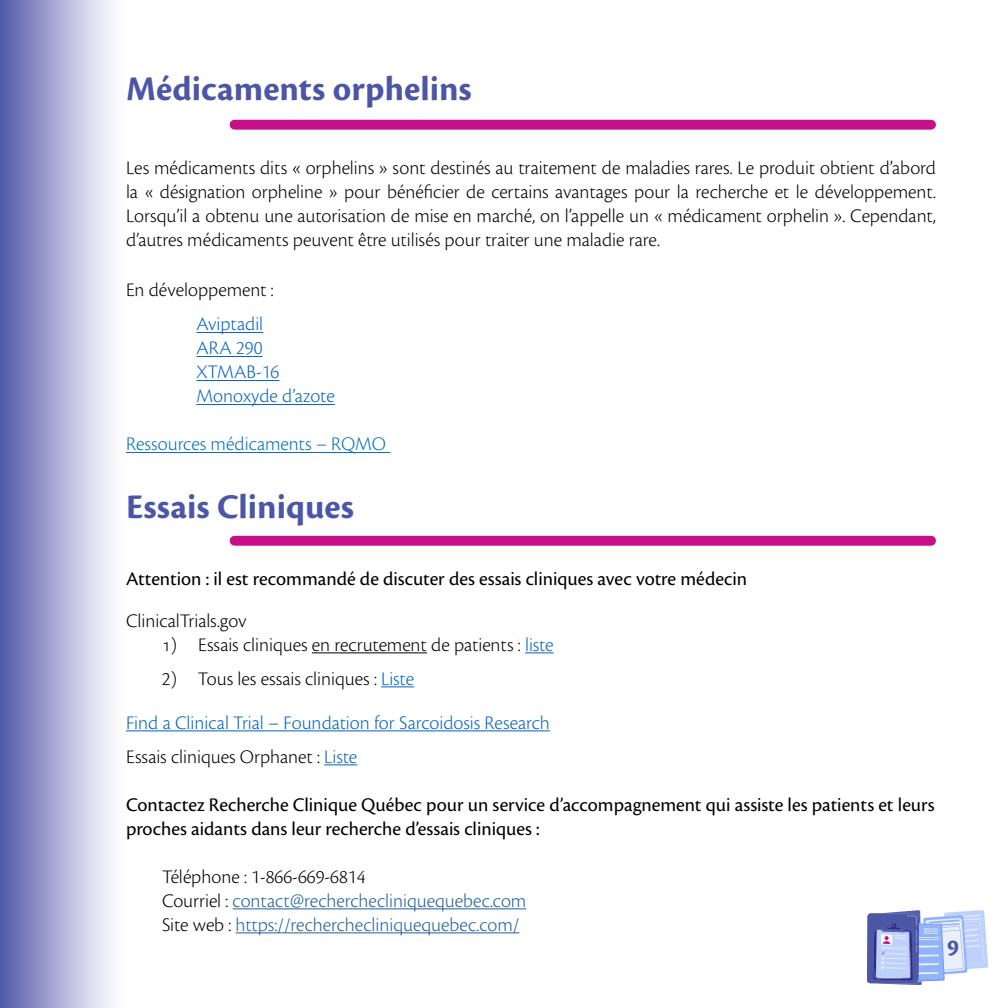
<style>
.page{position:relative;width:1008px;height:1008px;background:#fff}
.page>*{position:absolute;margin:0;border:0;box-sizing:border-box;transform-origin:0 0}
.t1{font:700 36px "Cronos Pro";letter-spacing:.005em;color:#4c56a6}
.t2{font:700 24px "Cronos Pro";color:#4c56a6}
.t3{font:300 20px/24px "Cronos Pro";color:#000;text-align:justify}
.t4{font:20px/24px "Cronos Pro";color:#000}
.t5{font:300 20px/24px "Cronos Pro";color:#0563c1}
.t6{font:300 20px/24px "Cronos Pro";color:#215e9e}
.t7{font:300 20px "Cronos Pro";color:#0070c0}
.s1{color:#0563c1}
.s2{color:#000}
</style>
<div class="page">
<div style="left:0;top:0;width:127px;height:1008px;background:linear-gradient(to right,#565baa,#fff)"></div>
<svg style="left:867px;top:910px;width:121px;height:75px;background:#aab8e5"></svg>
<hr style="left:196px;top:332px;width:67px;height:1px;background:#0563c1">
<hr style="left:196px;top:356px;width:67px;height:1px;background:#0563c1">
<hr style="left:196px;top:380px;width:83px;height:1px;background:#0563c1">
<hr style="left:196px;top:404px;width:139px;height:1px;background:#0563c1">
<hr style="left:126px;top:452px;width:264px;height:1px;background:#0070c0">
<hr style="left:312px;top:652px;width:115px;height:1px;background:#000">
<svg style="left:525px;top:652px;width:29px;height:1px"></svg>
<hr style="left:381px;top:686px;width:33px;height:1px;background:#0563c1">
<hr style="left:126px;top:730px;width:424px;height:1px;background:#0563c1">
<hr style="left:324px;top:764px;width:33px;height:1px;background:#0563c1">
<hr style="left:233px;top:908px;width:293px;height:1px;background:#215e9e">
<hr style="left:236px;top:932px;width:283px;height:1px;background:#215e9e">
<div style="left:235px;top:120px;width:696px;height:10px;background:#c70f88"></div>
<div style="left:235px;top:536px;width:696px;height:10px;background:#c70f88"></div>
<h1 class="t1" style="left:126px;top:68px;width:347px">Médicaments orphelins</h1>
<p class="t3" style="left:126px;top:156px;width:812px">Les médicaments dits « orphelins » sont destinés au traitement de maladies rares. Le produit obtient d’abord la « désignation orpheline » pour bénéficier de certains avantages pour la recherche et le développement.<br>Lorsqu’il a obtenu une autorisation de mise en marché, on l’appelle un « médicament orphelin ». Cependant, d’autres médicaments peuvent être utilisés pour traiter une maladie rare.</p>
<p class="t3" style="left:126px;top:278px;width:149px">En développement :</p>
<p class="t5" style="left:196px;top:312px;width:140px">Aviptadil<br>ARA 290<br>XTMAB-16<br>Monoxyde d’azote</p>
<p class="t7" style="left:126px;top:433px;width:262px">Ressources médicaments – RQMO</p>
<h1 class="t1" style="left:126px;top:486px;width:230px">Essais Cliniques</h1>
<p class="t4" style="left:126px;top:567px;width:623px">Attention : il est recommandé de discuter des essais cliniques avec votre médecin</p>
<p class="t3" style="left:126px;top:609px;width:122px">ClinicalTrials.gov</p>
<p class="t3" style="left:162px;top:633px;width:393px">1) Essais cliniques en recrutement de patients : <span class="s1">liste</span></p>
<p class="t3" style="left:162px;top:667px;width:254px">2) Tous les essais cliniques : <span class="s1">Liste</span></p>
<p class="t5" style="left:126px;top:706px;width:425px;line-height:34px">Find a Clinical Trial – Foundation for Sarcoidosis Research<br><span class="s2">Essais cliniques Orphanet :</span> Liste</p>
<p class="t4" style="left:126px;top:793px;width:810px">Contactez Recherche Clinique Québec pour un service d’accompagnement qui assiste les patients et leurs proches aidants dans leur recherche d’essais cliniques :</p>
<p class="t6" style="left:162px;top:865px;width:366px"><span class="s2">Téléphone : 1-866-669-6814<br>Courriel :</span> contact@recherchecliniquequebec.com<br><span class="s2">Site web :</span> https://recherchecliniquequebec.com/</p>
<p class="t2" style="left:947px;top:933px;width:13px">9</p>
</div>
